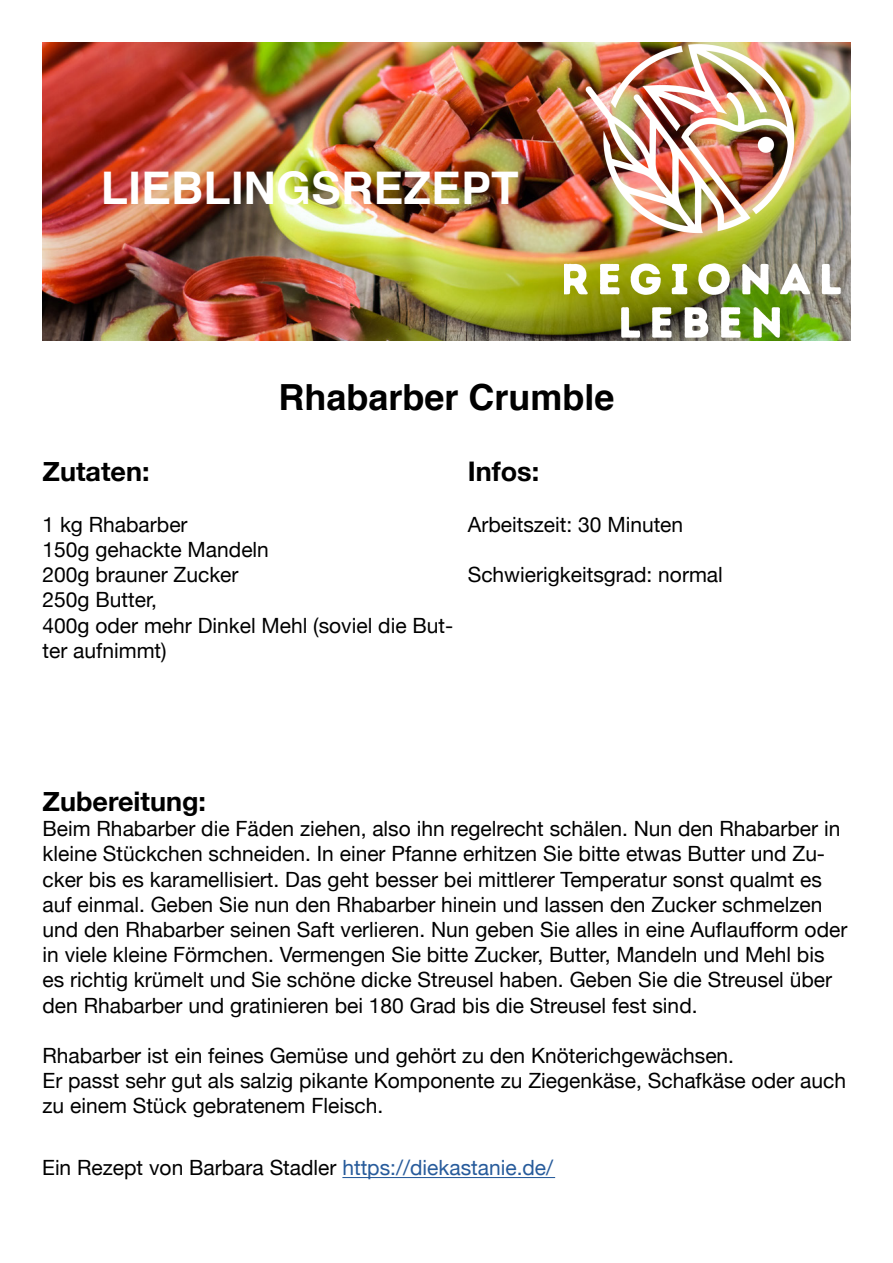
<style>
.page{position:relative;width:893px;height:1263px;background:#fff}
.page>*{position:absolute;margin:0;border:0;box-sizing:border-box;transform-origin:0 0}
.t1{font:700 45px "Helvetica";color:#fff}
.t2{font:700 36px "Helvetica";color:#000}
.t3{font:700 27px "Helvetica Neue";color:#000}
.t4{font:21px/25.2px "Helvetica Neue";color:#000}
.s1{color:#275b9b}
</style>
<div class="page">
<hr style="left:342px;top:1177px;width:213px;height:1px;background:#275b9b">
<img style="left:43px;top:43px;width:807px;height:297px">
<img style="left:564px;top:45px;width:277px;height:292px">
<h1 class="t1" style="left:101px;top:152px;width:419px">LIEBLINGSREZEPT</h1>
<h2 class="t2" style="left:278px;top:368px;width:338px">Rhabarber Crumble</h2>
<p class="t3" style="left:43px;top:450px;width:109px">Zutaten:</p>
<p class="t4" style="left:43px;top:513px;width:412px">1 kg Rhabarber<br>150g gehackte Mandeln<br>200g brauner Zucker<br>250g Butter,<br>400g oder mehr Dinkel Mehl (soviel die But&shy;ter aufnimmt)</p>
<p class="t3" style="left:468px;top:450px;width:73px">Infos:</p>
<p class="t4" style="left:468px;top:513px;width:217px">Arbeitszeit: 30 Minuten</p>
<p class="t4" style="left:468px;top:563px;width:257px">Schwierigkeitsgrad: normal</p>
<p class="t3" style="left:43px;top:780px;width:165px">Zubereitung:</p>
<p class="t4" style="left:43px;top:817px;width:806px">Beim Rhabarber die Fäden ziehen, also ihn regelrecht schälen. Nun den Rhabarber in kleine Stückchen schneiden. In einer Pfanne erhitzen Sie bitte etwas Butter und Zu&shy;cker bis es karamellisiert. Das geht besser bei mittlerer Temperatur sonst qualmt es auf einmal. Geben Sie nun den Rhabarber hinein und lassen den Zucker schmelzen und den Rhabarber seinen Saft verlieren. Nun geben Sie alles in eine Auflaufform oder in viele kleine Förmchen. Vermengen Sie bitte Zucker, Butter, Mandeln und Mehl bis es richtig krümelt und Sie schöne dicke Streusel haben. Geben Sie die Streusel über den Rhabarber und gratinieren bei 180 Grad bis die Streusel fest sind.</p>
<p class="t4" style="left:43px;top:1044px;width:805px">Rhabarber ist ein feines Gemüse und gehört zu den Knöterichgewächsen.<br>Er passt sehr gut als salzig pikante Komponente zu Ziegenkäse, Schafkäse oder auch zu einem Stück gebratenem Fleisch.</p>
<p class="t4" style="left:42px;top:1156px;width:513px">Ein Rezept von Barbara Stadler <span class="s1">https://diekastanie.de/</span></p>
</div>
